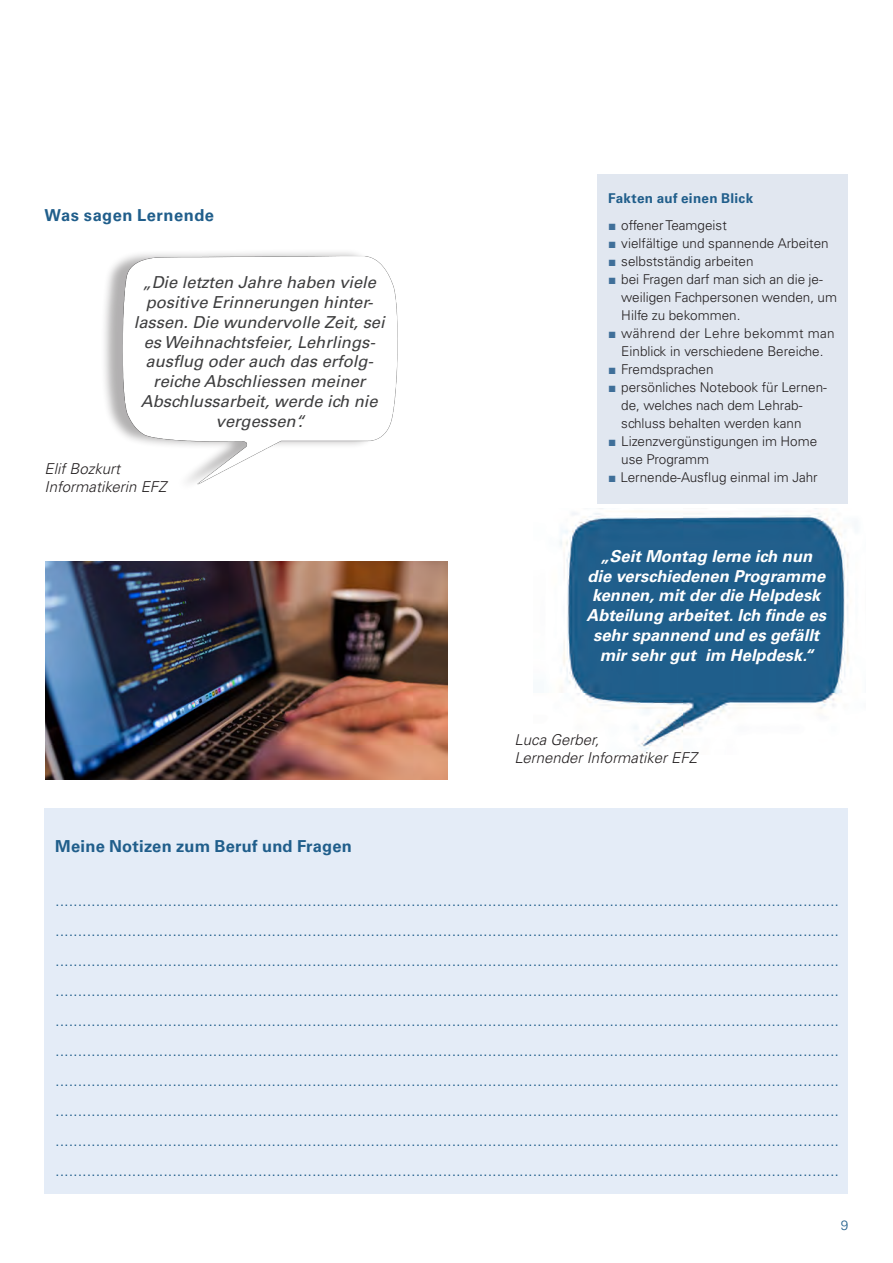
<style>
.page{position:relative;width:893px;height:1263px;background:#fff}
.page>*{position:absolute;margin:0;border:0;box-sizing:border-box;transform-origin:0 0}
.t1{font:300 16.5px/30px "Univers LT Std";color:#205e8b;text-align:justify}
.t2{font:italic 16.5px/19.8px "Univers LT Std";color:#3e3e3f;text-align:center}
.t3{font:italic 700 16.5px/19.8px "Univers LT Std";color:#fff;text-align:center}
.t4{font:700 16.5px "Univers LT Std";letter-spacing:.015em;color:#205e8b}
.t5{font:italic 300 15px/18px "Univers LT Std";color:#231f20}
.t6{font:300 13.5px/18px "Univers LT Std";color:#231f20}
.t7{font:700 13.5px "Univers LT Std";letter-spacing:.02em;color:#205e8b}
.t8{font:300 13.5px "Univers LT Std";color:#205e8b}
.s1{font-family:"Arial";font-weight:400;color:#3f6f99}
</style>
<div class="page">
<img style="left:560px;top:511px;width:289px;height:244px">
<div style="left:45px;top:808px;width:803px;height:385px;background:#e4ecf7"></div>
<img style="left:46px;top:562px;width:402px;height:217px">
<img style="left:104px;top:252px;width:294px;height:233px">
<div style="left:597px;top:175px;width:251px;height:329px;background:#e1e7f0"></div>
<p class="t4" style="left:45px;top:206px;width:171px">Was sagen Lernende</p>
<p class="t2" style="left:134px;top:273px;width:252px">„Die letzten Jahre haben viele positive Erinnerungen hinter&shy;lassen. Die wundervolle Zeit, sei es Weihnachtsfeier, Lehrlings&shy;ausflug oder auch das erfolg&shy;reiche Abschliessen meiner<br>Abschlussarbeit, werde ich nie vergessen“.</p>
<p class="t5" style="left:45px;top:460px;width:123px">Elif Bozkurt<br>Informatikerin EFZ</p>
<p class="t4" style="left:55px;top:836px;width:298px">Meine Notizen zum Beruf und Fragen</p>
<p class="t7" style="left:608px;top:191px;width:147px">Fakten auf einen Blick</p>
<p class="t6" style="left:608px;top:217px;width:120px"><span class="s1">■</span> offener Teamgeist</p>
<p class="t6" style="left:608px;top:235px;width:222px"><span class="s1">■</span> vielfältige und spannende Arbeiten</p>
<p class="t6" style="left:608px;top:253px;width:147px"><span class="s1">■</span> selbstständig arbeiten</p>
<p class="t6" style="left:621px;top:271px;width:217px;text-indent:-13px"><span class="s1">■</span> bei Fragen darf man sich an die je&shy;weiligen Fachpersonen wenden, um<br>Hilfe zu bekommen.</p>
<p class="t6" style="left:608px;top:325px;width:228px;text-align:center"><span class="s1">■</span> während der Lehre bekommt man<br>Einblick in verschiedene Bereiche.</p>
<p class="t6" style="left:608px;top:361px;width:107px"><span class="s1">■</span> Fremdsprachen</p>
<p class="t6" style="left:621px;top:379px;width:207px;text-indent:-13px"><span class="s1">■</span> persönliches Notebook für Lernen&shy;de, welches nach dem Lehrab&shy;schluss behalten werden kann</p>
<p class="t6" style="left:621px;top:433px;width:198px;text-indent:-13px"><span class="s1">■</span> Lizenzvergünstigungen im Home use Programm</p>
<p class="t6" style="left:608px;top:469px;width:211px"><span class="s1">■</span> Lernende-Ausflug einmal im Jahr</p>
<p class="t3" style="left:586px;top:546px;width:241px">„Seit Montag lerne ich nun<br>die verschiedenen Programme kennen, mit der die Helpdesk<br>Abteilung arbeitet. Ich finde es sehr spannend und es gefällt mir sehr gut im Helpdesk.“</p>
<p class="t5" style="left:514px;top:731px;width:184px">Luca Gerber,<br>Lernender Informatiker EFZ</p>
<p class="t1" style="left:55px;top:885px;width:785px">.............................................................................................................................................................................. .............................................................................................................................................................................. .............................................................................................................................................................................. .............................................................................................................................................................................. .............................................................................................................................................................................. .............................................................................................................................................................................. .............................................................................................................................................................................. .............................................................................................................................................................................. .............................................................................................................................................................................. ..............................................................................................................................................................................</p>
<p class="t8" style="left:841px;top:1217px;width:9px">9</p>
</div>
